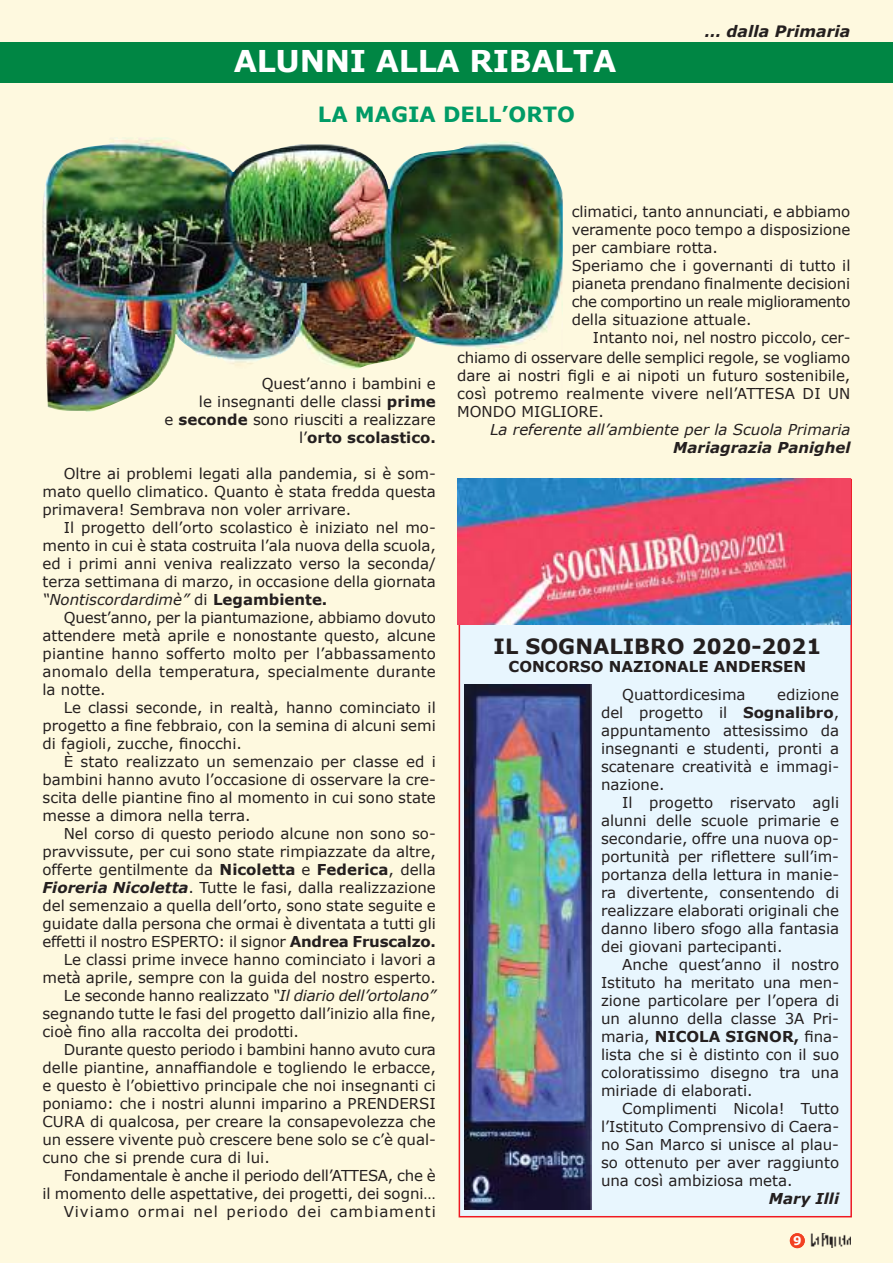
<style>
.page{position:relative;width:893px;height:1263px;background:#fef9df}
.page>*{position:absolute;margin:0;border:0;box-sizing:border-box;transform-origin:0 0}
.t1{font:700 30px "Verdana";letter-spacing:-.01em;color:#fff}
.t2{font:700 21px "Verdana";color:#241f1f}
.t3{font:700 21px "Verdana";color:#009b66}
.t4{font:italic 700 15.75px "Verdana";color:#241f1f}
.t5{font:15px/18px "Verdana";color:#241f1f;text-align:justify}
.t6{font:italic 15px "Verdana";color:#241f1f}
.t7{font:15px "Verdana";letter-spacing:.06em;color:#241f1f}
.t8{font:italic 700 15px "Verdana";color:#241f1f}
.t9{font:700 15px "Verdana";color:#241f1f}
.t10{font:700 12px "Verdana";color:#fff}
.s1{font-weight:700}
.s2{font-style:italic}
.s3{font-weight:700;font-style:italic}
</style>
<div class="page">
<img style="left:810px;top:1233px;width:41px;height:14px">
<div style="left:791px;top:1234px;width:13px;height:13px;background:#f24122;border-radius:50%"></div>
<div style="left:790px;top:1233px;width:15px;height:15px;border:2px solid #f24122;border-radius:50%"></div>
<div style="left:459px;top:479px;width:393px;height:738px;background:#e8f6fe;border:2px solid #ef1923"></div>
<img style="left:457px;top:479px;width:393px;height:145px">
<div style="left:0;top:43px;width:893px;height:40px;background:#008644"></div>
<img style="left:43px;top:137px;width:520px;height:275px">
<img style="left:465px;top:685px;width:126px;height:524px">
<h1 class="t1" style="left:234px;top:40px;width:384px">ALUNNI ALLA RIBALTA</h1>
<h2 class="t3" style="left:318px;top:100px;width:258px">LA MAGIA DELL’ORTO</h2>
<p class="t4" style="left:705px;top:20px;width:147px">… dalla Primaria</p>
<p class="t5" style="left:164px;top:375px;width:273px;text-align:right">Quest’anno i bambini e<br>le insegnanti delle classi <span class="s1">prime<br></span>e <span class="s1">seconde</span> sono riusciti a realizzare l’<span class="s1">orto scolastico.</span></p>
<p class="t5" style="left:43px;top:465px;width:395px;text-indent:21px">Oltre ai problemi legati alla pandemia, si è som&shy;mato quello climatico. Quanto è stata fredda questa primavera! Sembrava non voler arrivare.</p>
<p class="t5" style="left:43px;top:519px;width:395px;text-indent:21px">Il progetto dell’orto scolastico è iniziato nel mo&shy;mento in cui è stata costruita l’ala nuova della scuola, ed i primi anni veniva realizzato verso la seconda/ terza settimana di marzo, in occasione della giornata <span class="s2">“Nontiscordardimè”</span> di <span class="s1">Legambiente.</span></p>
<p class="t5" style="left:43px;top:609px;width:395px;text-indent:21px">Quest’anno, per la piantumazione, abbiamo dovuto attendere metà aprile e nonostante questo, alcune piantine hanno sofferto molto per l’abbassamento anomalo della temperatura, specialmente durante la notte.</p>
<p class="t5" style="left:43px;top:699px;width:395px;text-indent:21px">Le classi seconde, in realtà, hanno cominciato il progetto a fine febbraio, con la semina di alcuni semi di fagioli, zucche, finocchi.</p>
<p class="t5" style="left:43px;top:753px;width:395px;text-indent:21px">È stato realizzato un semenzaio per classe ed i bambini hanno avuto l’occasione di osservare la cre&shy;scita delle piantine fino al momento in cui sono state messe a dimora nella terra.</p>
<p class="t5" style="left:64px;top:825px;width:374px">Nel corso di questo periodo alcune non sono so-</p>
<p class="t5" style="left:43px;top:843px;width:395px">pravvissute, per cui sono state rimpiazzate da altre,</p>
<p class="t5" style="left:43px;top:861px;width:395px">offerte gentilmente da <span class="s1">Nicoletta</span> e <span class="s1">Federica</span>, della</p>
<p class="t5" style="left:43px;top:879px;width:395px"><span class="s3">Fioreria Nicoletta</span>. Tutte le fasi, dalla realizzazione</p>
<p class="t5" style="left:43px;top:897px;width:395px">del semenzaio a quella dell’orto, sono state seguite e</p>
<p class="t5" style="left:43px;top:915px;width:395px">guidate dalla persona che ormai è diventata a tutti gli</p>
<p class="t5" style="left:43px;top:933px;width:395px">effetti il nostro ESPERTO: il signor <span class="s1">Andrea Fruscalzo.</span></p>
<p class="t5" style="left:64px;top:951px;width:374px">Le classi prime invece hanno cominciato i lavori a</p>
<p class="t5" style="left:43px;top:969px;width:395px">metà aprile, sempre con la guida del nostro esperto.</p>
<p class="t5" style="left:64px;top:987px;width:374px">Le seconde hanno realizzato <span class="s2">“Il diario dell’ortolano”</span></p>
<p class="t5" style="left:43px;top:1005px;width:395px">segnando tutte le fasi del progetto dall’inizio alla fine,</p>
<p class="t5" style="left:43px;top:1023px;width:258px">cioè fino alla raccolta dei prodotti.</p>
<p class="t5" style="left:64px;top:1041px;width:374px">Durante questo periodo i bambini hanno avuto cura</p>
<p class="t5" style="left:43px;top:1059px;width:395px">delle piantine, annaffiandole e togliendo le erbacce,</p>
<p class="t5" style="left:43px;top:1077px;width:395px">e questo è l’obiettivo principale che noi insegnanti ci</p>
<p class="t5" style="left:43px;top:1095px;width:395px">poniamo: che i nostri alunni imparino a PRENDERSI</p>
<p class="t5" style="left:43px;top:1113px;width:395px">CURA di qualcosa, per creare la consapevolezza che</p>
<p class="t5" style="left:43px;top:1131px;width:395px">un essere vivente può crescere bene solo se c’è qual-</p>
<p class="t5" style="left:43px;top:1149px;width:229px">cuno che si prende cura di lui.</p>
<p class="t5" style="left:64px;top:1167px;width:374px">Fondamentale è anche il periodo dell’ATTESA, che è</p>
<p class="t5" style="left:43px;top:1185px;width:395px">il momento delle aspettative, dei progetti, dei sogni…</p>
<p class="t7" style="left:64px;top:1202px;width:374px">Viviamo ormai nel periodo dei cambiamenti</p>
<p class="t5" style="left:572px;top:202px;width:280px;text-align:left">climatici, tanto annunciati, e abbiamo veramente poco tempo a disposizione per cambiare rotta.<br>Speriamo che i governanti di tutto il pianeta prendano finalmente decisioni che comportino un reale miglioramento della situazione attuale.</p>
<p class="t5" style="left:457px;top:327px;width:395px;line-height:20px;text-align:right">Intanto noi, nel nostro piccolo, cer-<br>chiamo di osservare delle semplici regole, se vogliamo</p>
<p class="t5" style="left:457px;top:366px;width:395px">dare ai nostri figli e ai nipoti un futuro sostenibile, così potremo realmente vivere nell’ATTESA DI UN MONDO MIGLIORE.</p>
<p class="t6" style="left:490px;top:419px;width:362px">La referente all’ambiente per la Scuola Primaria</p>
<p class="t8" style="left:673px;top:437px;width:179px">Mariagrazia Panighel</p>
<h2 class="t2" style="left:493px;top:631px;width:329px">IL SOGNALIBRO 2020-2021</h2>
<p class="t9" style="left:509px;top:656px;width:299px">CONCORSO NAZIONALE ANDERSEN</p>
<p class="t5" style="left:601px;top:686px;width:240px;text-indent:176px">edizione del progetto il <span class="s1">Sognalibro</span>, appuntamento attesissimo da insegnanti e studenti, pronti a scatenare creatività e immagi&shy;nazione.</p>
<p class="t5" style="left:601px;top:794px;width:240px;text-indent:21px">Il progetto riservato agli alunni delle scuole primarie e secondarie, offre una nuova op&shy;portunità per riflettere sull’im&shy;portanza della lettura in manie&shy;ra divertente, consentendo di realizzare elaborati originali che danno libero sfogo alla fantasia dei giovani partecipanti.</p>
<p class="t5" style="left:601px;top:956px;width:240px;text-indent:21px">Anche quest’anno il nostro Istituto ha meritato una men&shy;zione particolare per l’opera di un alunno della classe 3A Pri&shy;maria, <span class="s1">NICOLA SIGNOR,</span> fina&shy;lista che si è distinto con il suo coloratissimo disegno tra una miriade di elaborati.</p>
<p class="t5" style="left:601px;top:1100px;width:240px;text-indent:21px">Complimenti Nicola! Tutto l’Istituto Comprensivo di Caera&shy;no San Marco si unisce al plau&shy;so ottenuto per aver raggiunto una così ambiziosa meta.</p>
<p class="t8" style="left:769px;top:1188px;width:72px">Mary Illi</p>
<p class="t5" style="left:622px;top:686px;width:125px">Quattordicesima</p>
<p class="t10" style="left:793px;top:1232px;width:10px">93</p>
</div>
